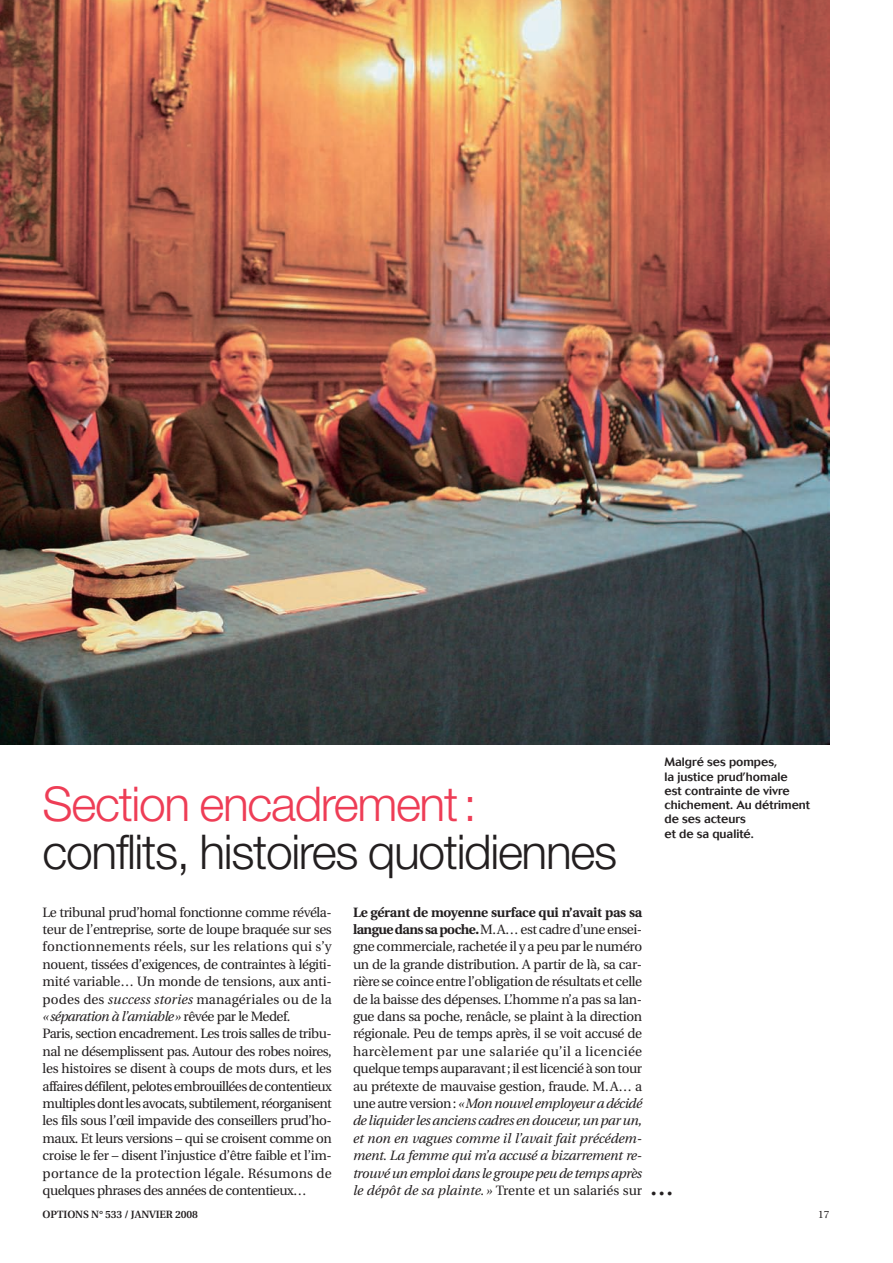
<style>
.page{position:relative;width:893px;height:1263px;background:#fff}
.page>*{position:absolute;margin:0;border:0;box-sizing:border-box;transform-origin:0 0}
.t1{font:300 48px "Helvetica Neue";letter-spacing:-.03em;color:#231f20}
.t2{font:300 48px "Helvetica Neue";letter-spacing:-.03em;color:#ee3d56}
.t3{font:500 24px "Cosmos";color:#231f20}
.t4{font:13.5px/17.4px "Utopia";letter-spacing:-.035em;color:#231f20}
.t5{font:500 12px/14.2px "Cosmos";color:#231f20}
.t6{font:600 10.5px "Utopia";letter-spacing:-.01em;color:#231f20}
.t7{font:10.5px "Utopia";color:#231f20}
.s1{font-weight:700}
.s2{font-style:italic}
</style>
<div class="page">
<img style="left:0;top:0;width:830px;height:745px">
<h1 class="t2" style="left:43px;top:787px;width:436px">Section encadrement:</h1>
<h1 class="t1" style="left:43px;top:835px;width:576px">conflits, histoires quotidiennes</h1>
<p class="t5" style="left:664px;top:756px;width:147px">Malgré ses pompes,<br>la justice prud’homale<br>est contrainte de vivre chichement. Au détriment de ses acteurs<br>et de sa qualité.</p>
<p class="t4" style="left:353px;top:904px;width:291px;text-align:justify"><span class="s1">Le gérant de moyenne surface qui n’avait pas sa langue dans sa poche.</span>M.A… est cadre d’une ensei&shy;gne commerciale, rachetée il y a peu par le numéro un de la grande distribution. A partir de là, sa car&shy;rière se coince entre l’obligation de résultats et celle de la baisse des dépenses. L’homme n’a pas sa lan&shy;gue dans sa poche, renâcle, se plaint à la direction régionale. Peu de temps après, il se voit accusé de harcèlement par une salariée qu’il a licenciée quelque temps auparavant; il est licencié à son tour au prétexte de mauvaise gestion, fraude. M. A… a une autre version: <span class="s2">«Mon nouvel employeur a décidé de liquider les anciens cadres en douceur,un par un, et non en vagues comme il l’avait fait précédem&shy;ment. La femme qui m’a accusé a bizarrement re&shy;trouvé un emploi dans le groupe peu de temps après le dépôt de sa plainte. »</span> Trente et un salariés sur</p>
<p class="t4" style="left:43px;top:904px;width:291px">Le tribunal prud’homal fonctionne comme révéla&shy;teur de l’entreprise, sorte de loupe braquée sur ses fonctionnements réels, sur les relations qui s’y nouent, tissées d’exigences, de contraintes à légiti&shy;mité variable… Un monde de tensions, aux anti&shy;podes des <span class="s2">success stories</span> managériales ou de la <span class="s2">«séparation à l’amiable»</span> rêvée par le Medef.<br>Paris, section encadrement. Les trois salles de tribu&shy;nal ne désemplissent pas. Autour des robes noires, les histoires se disent à coups de mots durs, et les affaires défilent, pelotes embrouillées de contentieux multiples dont les avocats, subtilement, réorganisent les fils sous l’œil impavide des conseillers prud’ho&shy;maux. Et leurs versions – qui se croisent comme on croise le fer – disent l’injustice d’être faible et l’im&shy;portance de la protection légale. Résumons de quelques phrases des années de contentieux…</p>
<p class="t6" style="left:43px;top:1210px;width:157px">OPTIONS N° 533 / JANVIER 2008</p>
<p class="t7" style="left:818px;top:1210px;width:13px">17</p>
<h2 class="t3" style="left:650px;top:1178px;width:25px">…</h2>
</div>
